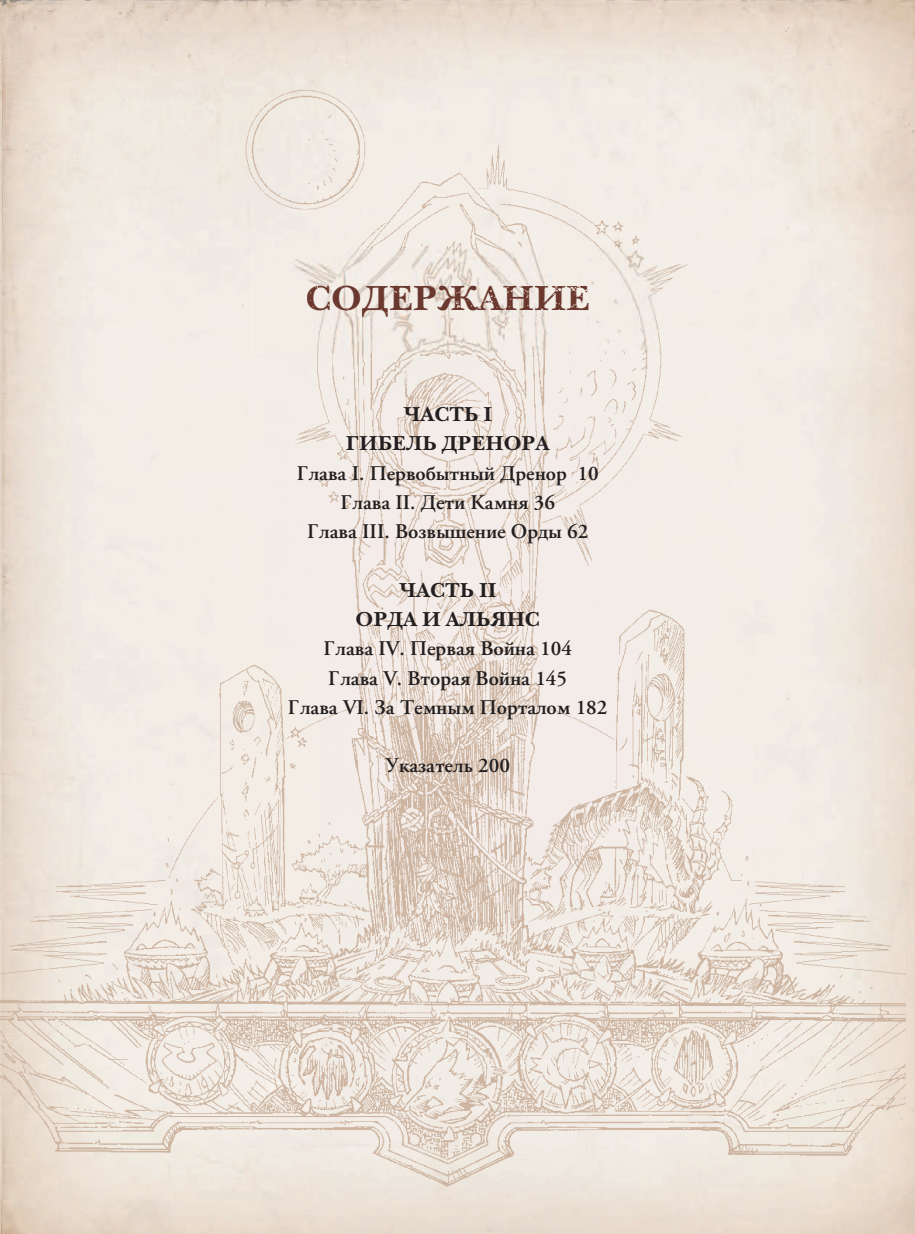
<style>
.page{position:relative;width:915px;height:1234px;background:#fff}
.page>*{position:absolute;margin:0;border:0;box-sizing:border-box;transform-origin:0 0}
.t1{font:700 36px "New Baskerville ITC";color:#6a382e}
.t2{font:600 20.85px/29.2px "APC Garamond";color:#231f20;text-align:center}
.t3{font:700 20.85px/29.2px "New Baskerville ITC";color:#231f20;text-align:center}
</style>
<div class="page">
<img style="left:2px;top:1198px;width:1px;height:35px">
<img style="left:0;top:0;width:904px;height:1198px">
<img style="left:252px;top:249px;width:405px;height:103px">
<img style="left:307px;top:285px;width:281px;height:32px">
<h1 class="t1" style="left:305px;top:278px;width:286px">СОДЕРЖАНИЕ</h1>
<p class="t3" style="left:346px;top:399px;width:205px">ЧАСТЬ I<br>ГИБЕЛЬ ДРЕНОРА</p>
<p class="t2" style="left:296px;top:458px;width:303px">Глава I. Первобытный Дренор 10<br>Глава II. Дети Камня 36<br>Глава III. Возвышение Орды 62</p>
<p class="t3" style="left:355px;top:575px;width:186px">ЧАСТЬ II<br>ОРДА И АЛЬЯНС</p>
<p class="t2" style="left:288px;top:634px;width:321px">Глава IV. Первая Война 104<br>Глава V. Вторая Война 145<br>Глава VI. За Темным Порталом 182</p>
<p class="t2" style="left:385px;top:751px;width:126px">Указатель 200</p>
</div>
